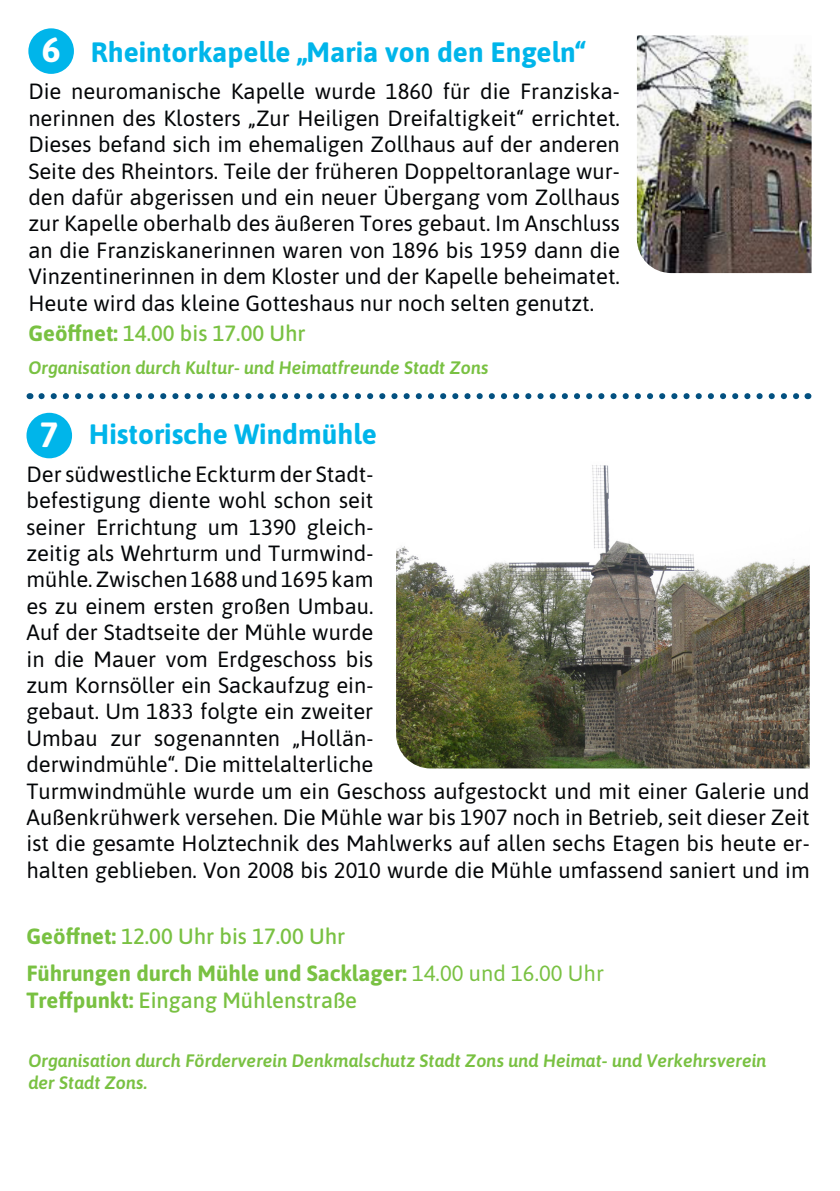
<style>
.page{position:relative;width:840px;height:1191px;background:#fff}
.page>*{position:absolute;margin:0;border:0;box-sizing:border-box;transform-origin:0 0}
.t1{font:700 35px "Asap";color:#fff}
.t2{font:700 28px "Asap";color:#00b5ea}
.t3{font:22px/26.4px "Asap";color:#040608}
.t4{font:700 22px/26.4px "Asap";color:#79c142}
.t5{font:500 22px "Asap";color:#79c142}
.t6{font:italic 600 18px "Asap";color:#79c142}
.s1{font-weight:700}
.s2{font-weight:400}
.s3{font-weight:500}
</style>
<div class="page">
<img style="left:396px;top:465px;width:413px;height:303px">
<div style="left:26px;top:413px;width:46px;height:45px;background:#00b5ea;border-radius:50%"></div>
<div style="left:28px;top:28px;width:46px;height:46px;background:#00b5ea;border-radius:50%"></div>
<svg style="left:41px;top:393px;width:759px;height:6px"></svg>
<img style="left:636px;top:35px;width:175px;height:238px">
<p class="t1" style="left:42px;top:25px;width:20px">6</p>
<p class="t2" style="left:91px;top:32px;width:496px">Rheintorkapelle „Maria von den Engeln“</p>
<p class="t3" style="left:28px;top:77px;width:592px;text-align:justify">Die neuromanische Kapelle wurde 1860 für die Franziska&shy;nerinnen des Klosters „Zur Heiligen Dreifaltigkeit“ errichtet.<br>Dieses befand sich im ehemaligen Zollhaus auf der anderen Seite des Rheintors. Teile der früheren Doppeltoranlage wur&shy;den dafür abgerissen und ein neuer Übergang vom Zollhaus zur Kapelle oberhalb des äußeren Tores gebaut. Im Anschluss an die Franziskanerinnen waren von 1896 bis 1959 dann die Vinzentinerinnen in dem Kloster und der Kapelle beheimatet.<br>Heute wird das kleine Gotteshaus nur noch selten genutzt.</p>
<p class="t5" style="left:28px;top:318px;width:279px"><span class="s1">Geöffnet:</span> 14.00 bis 17.00 Uhr</p>
<p class="t6" style="left:28px;top:355px;width:461px">Organisation durch Kultur- und Heimatfreunde Stadt Zons</p>
<p class="t1" style="left:40px;top:410px;width:20px">7</p>
<p class="t2" style="left:89px;top:414px;width:289px">Historische Windmühle</p>
<p class="t3" style="left:26px;top:459px;width:784px">Der südwestliche Eckturm der Stadt-<br>befestigung diente wohl schon seit<br>seiner Errichtung um 1390 gleich-<br>zeitig als Wehrturm und Turmwind-<br>mühle. Zwischen 1688 und 1695 kam<br>es zu einem ersten großen Umbau.<br>Auf der Stadtseite der Mühle wurde<br>in die Mauer vom Erdgeschoss bis<br>zum Kornsöller ein Sackaufzug ein-<br>gebaut. Um 1833 folgte ein zweiter<br>Umbau zur sogenannten „Hollän-<br>derwindmühle“. Die mittelalterliche<br>Turmwindmühle wurde um ein Geschoss aufgestockt und mit einer Galerie und Außenkrühwerk versehen. Die Mühle war bis 1907 noch in Betrieb, seit dieser Zeit ist die gesamte Holztechnik des Mahlwerks auf allen sechs Etagen bis heute er&shy;halten geblieben. Von 2008 bis 2010 wurde die Mühle umfassend saniert und im</p>
<p class="t5" style="left:26px;top:920px;width:320px"><span class="s1">Geöffnet:</span> 12.00 Uhr bis 17.00 Uhr</p>
<p class="t4" style="left:26px;top:959px;width:578px">Führungen durch Mühle und Sacklager: <span class="s2">14.00 und 16.00 Uhr<br></span>Treffpunkt: <span class="s3">Eingang Mühlenstraße</span></p>
<p class="t6" style="left:28px;top:1048px;width:739px">Organisation durch Förderverein Denkmalschutz Stadt Zons und Heimat- und Verkehrsverein</p>
<p class="t6" style="left:28px;top:1070px;width:120px">der Stadt Zons.</p>
</div>
